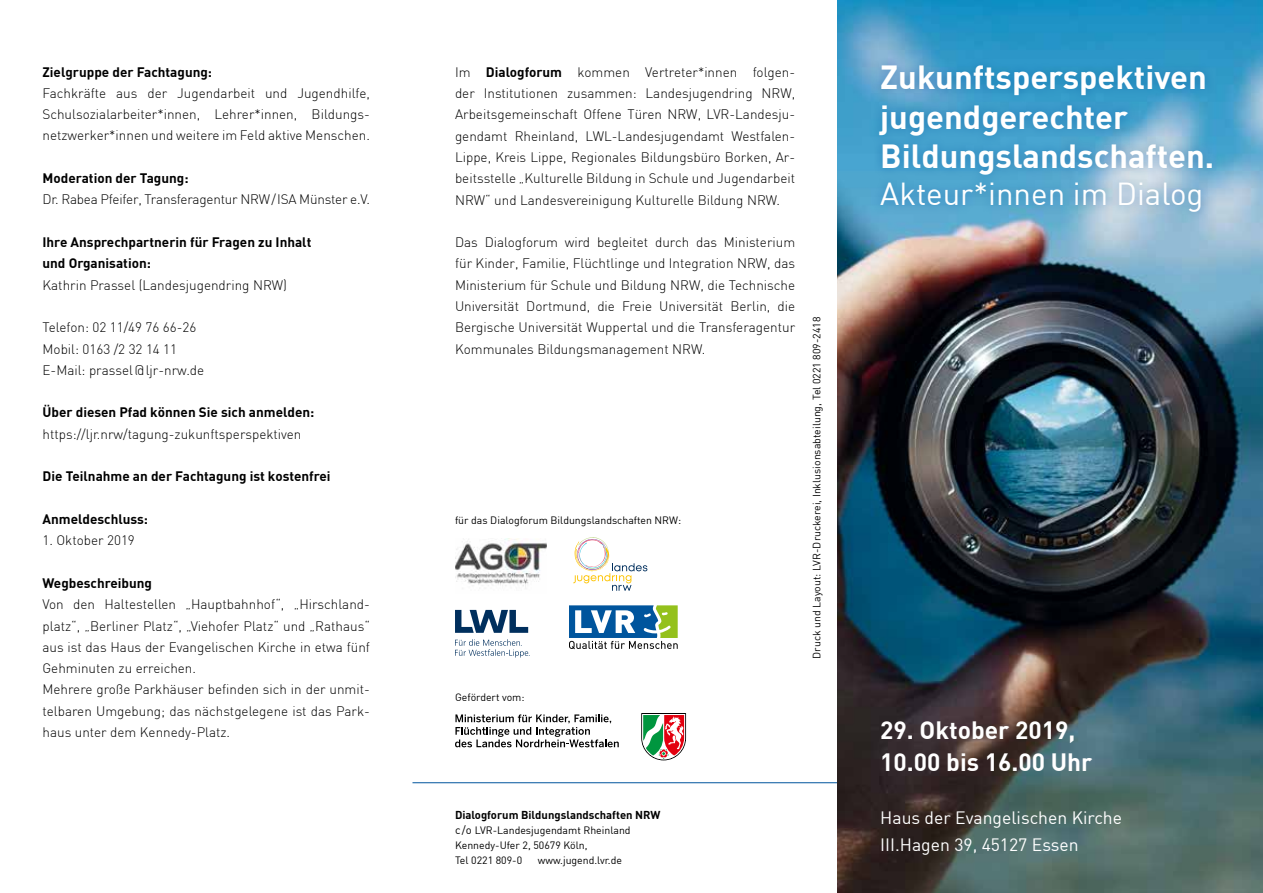
<style>
.page{position:relative;width:1263px;height:893px;background:#fff}
.page>*{position:absolute;margin:0;border:0;box-sizing:border-box;transform-origin:0 0}
.t1{font:700 32.7px/39.3px "DIN";color:#fff}
.t2{font:31.2px "DIN";color:#fff}
.t3{font:700 24.6px/31.7px "DIN";color:#fff}
.t4{font:17.55px/26.2px "DIN";color:#fff}
.t5{font:300 13.5px/21.3px "DIN";color:#000}
.t6{font:700 13.5px/21.3px "DIN";color:#000}
.t7{font:700 11.25px "DIN";color:#000}
.t8{font:10.5px/14.9px "DIN";color:#000}
.s1{font-weight:700}
.s2{font-size:11.25px}
</style>
<div class="page">
<svg style="left:569px;top:605px;width:109px;height:44px"></svg>
<hr style="left:412px;top:782px;width:426px;height:1px;background:#00559d">
<img style="left:838px;top:0;width:425px;height:893px">
<div style="left:870px;top:57px;width:351px;height:165px;background:#00559d;opacity:.42"></div>
<svg style="left:641px;top:713px;width:45px;height:47px"></svg>
<svg style="left:455px;top:714px;width:164px;height:33px"></svg>
<svg style="left:573px;top:537px;width:74px;height:54px"></svg>
<img style="left:455px;top:538px;width:92px;height:50px">
<svg style="left:455px;top:610px;width:73px;height:23px"></svg>
<svg style="left:455px;top:639px;width:74px;height:19px"></svg>
<p class="t6" style="left:43px;top:60px;width:171px">Zielgruppe der Fachtagung:</p>
<p class="t5" style="left:43px;top:82px;width:329px;text-align:justify">Fachkräfte aus der Jugendarbeit und Jugendhilfe, Schulsozialarbeiter*innen, Lehrer*innen, Bildungs&shy;netzwerker*innen und weitere im Feld aktive Menschen.</p>
<p class="t6" style="left:43px;top:167px;width:148px">Moderation der Tagung:</p>
<p class="t5" style="left:43px;top:189px;width:329px">Dr. Rabea Pfeifer, Transferagentur NRW/ISA Münster e.V.</p>
<p class="t6" style="left:43px;top:231px;width:270px">Ihre Ansprechpartnerin für Fragen zu Inhalt und Organisation:</p>
<p class="t5" style="left:43px;top:274px;width:246px">Kathrin Prassel (Landesjugendring NRW)</p>
<p class="t5" style="left:43px;top:317px;width:163px">Telefon: 02 11/49 76 66-26<br>Mobil: 0163 /2 32 14 11<br>E-Mail: prassel@ljr-nrw.de</p>
<p class="t6" style="left:43px;top:401px;width:273px">Über diesen Pfad können Sie sich anmelden:</p>
<p class="t5" style="left:43px;top:423px;width:260px">https://ljr.nrw/tagung-zukunftsperspektiven</p>
<p class="t6" style="left:43px;top:465px;width:290px">Die Teilnahme an der Fachtagung ist kostenfrei</p>
<p class="t6" style="left:43px;top:508px;width:107px">Anmeldeschluss:</p>
<p class="t5" style="left:43px;top:530px;width:94px">1. Oktober 2019</p>
<p class="t6" style="left:43px;top:572px;width:111px">Wegbeschreibung</p>
<p class="t5" style="left:43px;top:594px;width:329px">Von den Haltestellen „Hauptbahnhof“, „Hirschland&shy;platz“, „Berliner Platz“, „Viehofer Platz“ und „Rathaus“ aus ist das Haus der Evangelischen Kirche in etwa fünf Gehminuten zu erreichen.<br>Mehrere große Parkhäuser befinden sich in der unmit&shy;telbaren Umgebung; das nächstgelegene ist das Park&shy;haus unter dem Kennedy- Platz.</p>
<p class="t5" style="left:455px;top:61px;width:342px">Im <span class="s1">Dialogforum</span> kommen Vertreter*innen folgen&shy;der Institutionen zusammen: Landesjugendring NRW, Arbeitsgemeinschaft Offene Türen NRW, LVR- Landesju&shy;gendamt Rheinland, LWL- Landesjugendamt Westfalen-Lippe, Kreis Lippe, Regionales Bildungsbüro Borken, Ar&shy;beitsstelle „Kulturelle Bildung in Schule und Jugendarbeit NRW“ und Landesvereinigung Kulturelle Bildung NRW.</p>
<p class="t5" style="left:455px;top:231px;width:342px;text-align:justify">Das Dialogforum wird begleitet durch das Ministerium für Kinder, Familie, Flüchtlinge und Integration NRW, das Ministerium für Schule und Bildung NRW, die Technische Universität Dortmund, die Freie Universität Berlin, die Bergische Universität Wuppertal und die Transferagentur Kommunales Bildungsmanagement NRW.</p>
<p class="t8" style="left:455px;top:512px;width:228px">für das Dialogforum Bildungslandschaften NRW:</p>
<p class="t8" style="left:455px;top:690px;width:71px">Gefördert vom:</p>
<p class="t8" style="left:809px;top:659px;width:343px;rotate:-90deg">Druck und Layout: LVR-Druckerei, Inklusionsabteilung, Tel 0221 809-2418</p>
<p class="t7" style="left:455px;top:808px;width:207px">Dialogforum Bildungslandschaften NRW</p>
<p class="t8" style="left:455px;top:823px;width:177px"><span class="s2">c /o</span> LVR-Landesjugendamt Rheinland<br>Kennedy-Ufer 2, 50679 Köln,<br>Tel 0221 809-0</p>
<p class="t8" style="left:538px;top:853px;width:86px">www.jugend.lvr.de</p>
<h1 class="t1" style="left:880px;top:56px;width:335px">Zukunftsperspektiven jugendgerechter<br>Bildungslandschaften.</h1>
<h2 class="t2" style="left:880px;top:175px;width:325px">Akteur*innen im Dialog</h2>
<h3 class="t3" style="left:880px;top:713px;width:214px">29. Oktober 2019,<br>10.00 bis 16.00 Uhr</h3>
<p class="t4" style="left:880px;top:804px;width:243px">Haus der Evangelischen Kirche<br>III.Hagen 39, 45127 Essen</p>
</div>
